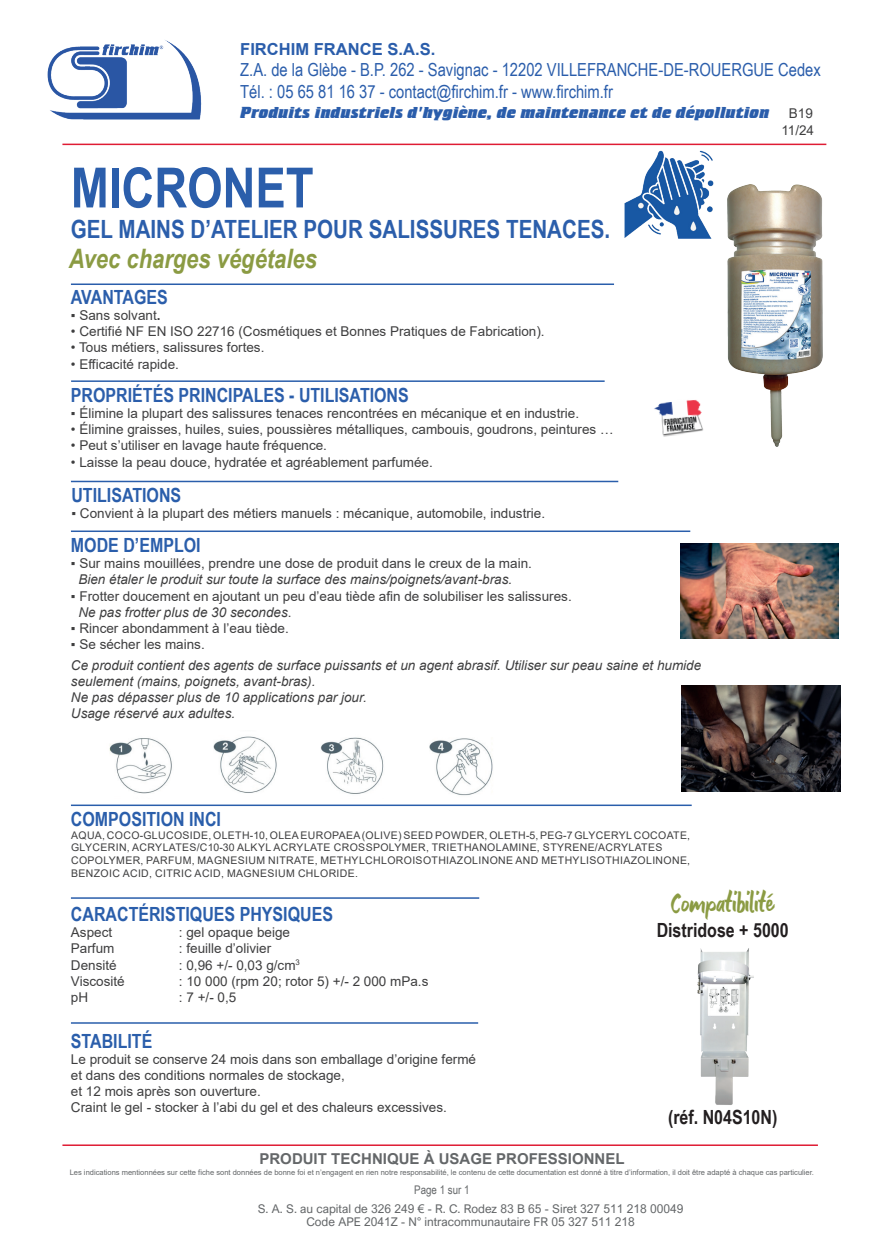
<style>
.page{position:relative;width:893px;height:1251px;background:#fff}
.page>*{position:absolute;margin:0;border:0;box-sizing:border-box;transform-origin:0 0}
.t1{font:700 55.5px "Arial Narrow";color:#2b5eab}
.t2{font:30px "Gultan Bonte";color:#8b9b43}
.t3{font:italic 700 26.85px "Arial Narrow";color:#8b9b43}
.t4{font:700 25.05px "Arial Narrow";color:#2b5eab}
.t5{font:700 19.5px "Arial Narrow";color:#2a5eab}
.t6{font:700 19.5px "Arial Narrow";color:#2b5eab}
.t7{font:700 19.5px "Arial Narrow";color:#231f20}
.t8{font:18px/21.6px "Arial Narrow";color:#2a5dab}
.t9{font:16.5px "Crillee Extra Bold Italic Plain";color:#2a5dab}
.t10{font:700 16.5px "Arial";color:#2a5dab}
.t11{font:700 15px "Arial";color:#646769}
.t12{font:13.5px/16.2px "Arial";color:#3e3e3f}
.t13{font:italic 13.5px/16.2px "Arial";color:#3e3e3f}
.t14{font:12px/12px "Arial Nova";color:#646769;text-align:center}
.t15{font:11.85px "Arial Narrow";color:#646769}
.t16{font:10.5px/12.6px "Arial";letter-spacing:.035em;color:#3e3e3f}
.t17{font:7.5px "Arial";color:#646769}
.s1{font-weight:700}
.s2{font-style:italic}
</style>
<div class="page">
<hr style="left:71px;top:380px;width:534px;height:2px;background:#2a5eab">
<hr style="left:71px;top:480px;width:547px;height:2px;background:#2a5eab">
<hr style="left:71px;top:530px;width:619px;height:2px;background:#2a5eab">
<hr style="left:71px;top:804px;width:621px;height:1px;background:#2a5eab">
<hr style="left:71px;top:897px;width:408px;height:1px;background:#2a5eab">
<hr style="left:71px;top:1021px;width:407px;height:2px;background:#2a5eab">
<hr style="left:62px;top:144px;width:764px;height:1px;background:#df1c34">
<img style="left:654px;top:400px;width:49px;height:37px">
<img style="left:727px;top:184px;width:96px;height:262px">
<img style="left:681px;top:685px;width:160px;height:106px">
<img style="left:680px;top:543px;width:159px;height:95px">
<hr style="left:62px;top:1144px;width:756px;height:1px;background:#df1c34">
<hr style="left:71px;top:283px;width:543px;height:2px;background:#2a5eab">
<img style="left:697px;top:948px;width:57px;height:157px">
<img style="left:109px;top:738px;width:63px;height:56px">
<img style="left:213px;top:736px;width:64px;height:57px">
<img style="left:320px;top:737px;width:64px;height:57px">
<img style="left:429px;top:738px;width:64px;height:58px">
<img style="left:616px;top:143px;width:102px;height:96px">
<img style="left:47px;top:40px;width:155px;height:80px">
<p class="t10" style="left:240px;top:37px;width:197px">FIRCHIM FRANCE S.A.S.</p>
<h3 class="t8" style="left:240px;top:58px;width:582px">Z.A. de la Glèbe - B.P. 262 - Savignac - 12202 VILLEFRANCHE-DE-ROUERGUE Cedex<br>Tél. : 05 65 81 16 37 - contact@firchim.fr - www.firchim.fr</h3>
<p class="t9" style="left:240px;top:103px;width:531px">Produits industriels d'hygiène, de maintenance et de dépollution</p>
<p class="t12" style="left:781px;top:105px;width:34px;text-align:center">B19<br>11/24</p>
<h1 class="t1" style="left:71px;top:146px;width:244px">MICRONET</h1>
<h3 class="t4" style="left:71px;top:210px;width:541px">GEL MAINS D’ATELIER POUR SALISSURES TENACES.</h3>
<h3 class="t3" style="left:69px;top:238px;width:250px">Avec charges végétales</h3>
<h3 class="t6" style="left:71px;top:282px;width:98px">AVANTAGES</h3>
<p class="t12" style="left:71px;top:307px;width:91px">▪ Sans solvant<span class="s1">.</span></p>
<p class="t12" style="left:71px;top:323px;width:475px">• Certifié NF EN ISO 22716 (Cosmétiques et Bonnes Pratiques de Fabrication).</p>
<p class="t12" style="left:71px;top:339px;width:195px">• Tous métiers, salissures fortes.</p>
<p class="t12" style="left:71px;top:355px;width:110px">• Efficacité rapide.</p>
<h3 class="t6" style="left:71px;top:380px;width:339px">PROPRIÉTÉS PRINCIPALES - UTILISATIONS</h3>
<p class="t12" style="left:71px;top:405px;width:510px">▪ Élimine la plupart des salissures tenaces rencontrées en mécanique et en industrie.</p>
<p class="t12" style="left:71px;top:421px;width:544px">• Élimine graisses, huiles, suies, poussières métalliques, cambouis, goudrons, peintures …</p>
<p class="t12" style="left:71px;top:437px;width:258px">• Peut s’utiliser en lavage haute fréquence.</p>
<p class="t12" style="left:71px;top:453px;width:363px">• Laisse la peau douce, hydratée et agréablement parfumée.</p>
<h3 class="t5" style="left:71px;top:480px;width:111px">UTILISATIONS</h3>
<p class="t12" style="left:71px;top:505px;width:475px">▪ Convient à la plupart des métiers manuels : mécanique, automobile, industrie.</p>
<h3 class="t5" style="left:71px;top:530px;width:131px">MODE D’EMPLOI</h3>
<p class="t12" style="left:71px;top:555px;width:462px">▪ Sur mains mouillées, prendre une dose de produit dans le creux de la main.</p>
<p class="t13" style="left:78px;top:571px;width:435px">Bien étaler le produit sur toute la surface des mains/poignets/avant-bras.</p>
<p class="t12" style="left:78px;top:587px;width:495px;text-indent:-8px">▪ Frotter doucement en ajoutant un peu d’eau tiède afin de solubiliser les salissures.<br><span class="s2">Ne pas frotter plus de 30 secondes</span>.</p>
<p class="t12" style="left:71px;top:620px;width:219px">▪ Rincer abondamment à l’eau tiède.</p>
<p class="t12" style="left:71px;top:636px;width:135px">▪ Se sécher les mains.</p>
<p class="t13" style="left:71px;top:657px;width:632px">Ce produit contient des agents de surface puissants et un agent abrasif. Utiliser sur peau saine et humide seulement (mains, poignets, avant-bras).<br>Ne pas dépasser plus de 10 applications par jour.<br>Usage réservé aux adultes.</p>
<h3 class="t5" style="left:71px;top:804px;width:152px">COMPOSITION INCI</h3>
<p class="t16" style="left:71px;top:828px;width:621px">AQUA, COCO-GLUCOSIDE, OLETH-10, OLEA EUROPAEA (OLIVE) SEED POWDER, OLETH-5, PEG-7 GLYCERYL COCOATE, GLYCERIN, ACRYLATES/C10-30 ALKYL ACRYLATE CROSSPOLYMER, TRIETHANOLAMINE, STYRENE/ACRYLATES COPOLYMER, PARFUM, MAGNESIUM NITRATE, METHYLCHLOROISOTHIAZOLINONE AND METHYLISOTHIAZOLINONE, BENZOIC ACID, CITRIC ACID, MAGNESIUM CHLORIDE.</p>
<h3 class="t5" style="left:71px;top:899px;width:264px">CARACTÉRISTIQUES PHYSIQUES</h3>
<p class="t12" style="left:71px;top:924px;width:43px">Aspect</p>
<p class="t12" style="left:179px;top:924px;width:113px">: gel opaque beige</p>
<p class="t12" style="left:71px;top:940px;width:45px">Parfum</p>
<p class="t12" style="left:179px;top:940px;width:94px">: feuille d’olivier</p>
<p class="t12" style="left:71px;top:956px;width:47px">Densité</p>
<p class="t12" style="left:179px;top:956px;width:123px">: 0,96 +/- 0,03 g/cm<sup>3</sup></p>
<p class="t12" style="left:71px;top:972px;width:55px">Viscosité</p>
<p class="t12" style="left:179px;top:972px;width:251px">: 10 000 (rpm 20; rotor 5) +/- 2 000 mPa.s</p>
<p class="t12" style="left:71px;top:988px;width:19px">pH</p>
<p class="t12" style="left:179px;top:988px;width:59px">: 7 +/- 0,5</p>
<h3 class="t5" style="left:71px;top:1025px;width:83px">STABILITÉ</h3>
<p class="t12" style="left:71px;top:1050px;width:407px">Le produit se conserve 24 mois dans son emballage d’origine fermé et dans des conditions normales de stockage,<br>et 12 mois après son ouverture.<br>Craint le gel - stocker à l’abi du gel et des chaleurs excessives.</p>
<h2 class="t2" style="left:671px;top:885px;width:104px">Compatibilité</h2>
<h3 class="t7" style="left:657px;top:915px;width:133px">Distridose + 5000</h3>
<h3 class="t7" style="left:668px;top:1102px;width:111px">(réf. N04S10N)</h3>
<p class="t11" style="left:259px;top:1148px;width:367px">PRODUIT TECHNIQUE À USAGE PROFESSIONNEL</p>
<p class="t17" style="left:70px;top:1166px;width:746px">Les indications mentionnées sur cette fiche sont données de bonne foi et n’engagent en rien notre responsabilité, le contenu de cette documentation est donné à titre d’information, il doit être adapté à chaque cas particulier.</p>
<p class="t15" style="left:414px;top:1180px;width:57px">Page 1 sur 1</p>
<p class="t14" style="left:258px;top:1202px;width:427px">S. A. S. au capital de 326 249 € - R. C. Rodez 83 B 65 - Siret 327 511 218 00049<br>Code APE 2041Z - N° intracommunautaire FR 05 327 511 218</p>
</div>
